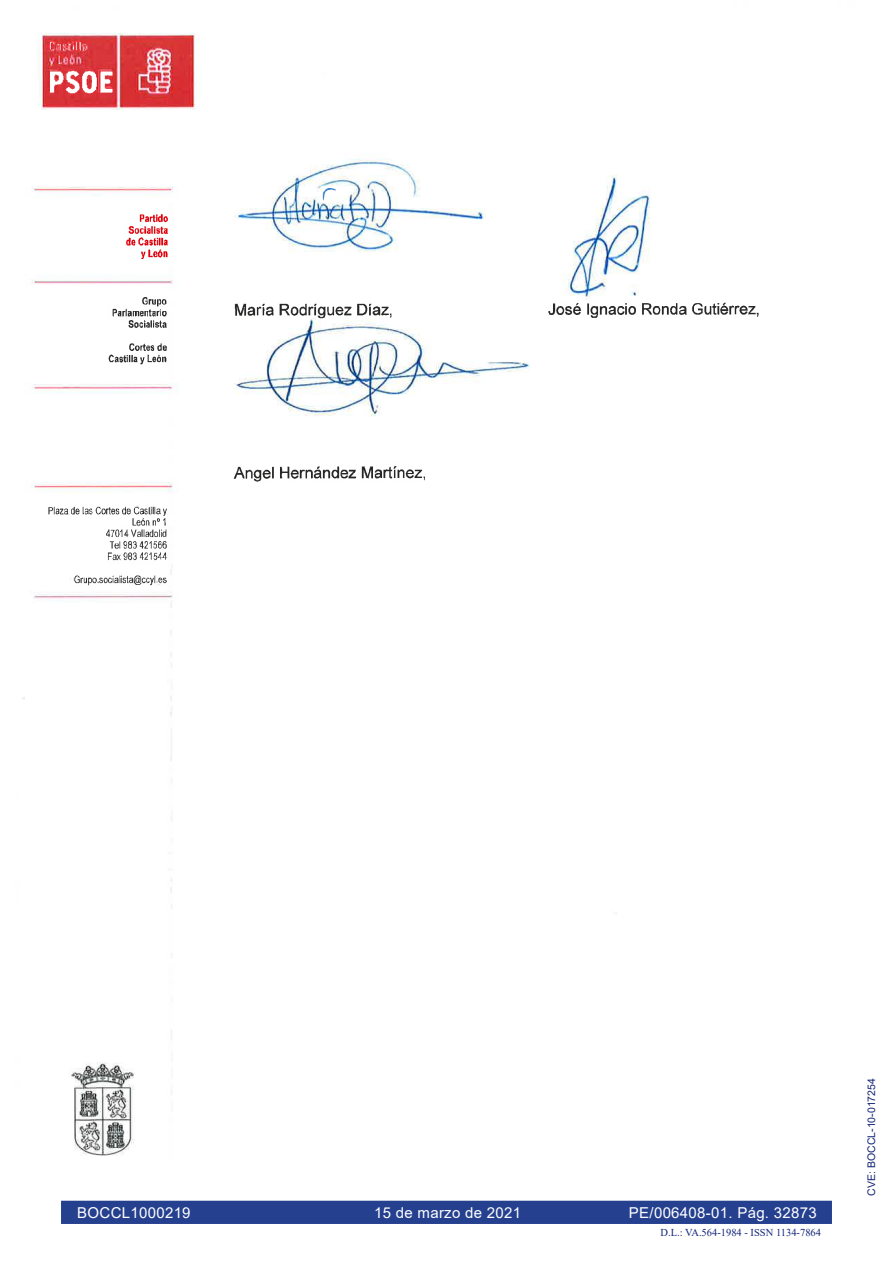
<style>
.page{position:relative;width:893px;height:1263px;background:#fff}
.page>*{position:absolute;margin:0;border:0;box-sizing:border-box;transform-origin:0 0}
.t1{font:15px "Arial";letter-spacing:.02em;color:#fff}
.t2{font:10.5px "Times New Roman";color:#132477}
.t3{font:10.5px "Arial";color:#132477}
</style>
<div class="page">
<div style="left:60px;top:1200px;width:773px;height:25px;background:#25408f"></div>
<div style="left:60px;top:1199px;width:773px;height:26px;border:2px solid #fff"></div>
<img style="left:23px;top:33px;width:810px;height:1167px">
<img style="left:50px;top:42px;width:63px;height:51px">
<img style="left:124px;top:214px;width:44px;height:45px">
<img style="left:48px;top:297px;width:711px;height:289px">
<img style="left:321px;top:189px;width:17px;height:12px">
<p class="t1" style="left:77px;top:1202px;width:115px">BOCCL1000219</p>
<p class="t1" style="left:374px;top:1202px;width:149px">15 de marzo de 2021</p>
<p class="t1" style="left:629px;top:1202px;width:189px">PE/006408-01. Pág. 32873</p>
<p class="t2" style="left:661px;top:1225px;width:162px">D.L.: VA.564-1984 - ISSN 1134-7864</p>
<p class="t3" style="left:864px;top:1195px;width:119px;rotate:-90deg">CVE: BOCCL-10-017254</p>
</div>
